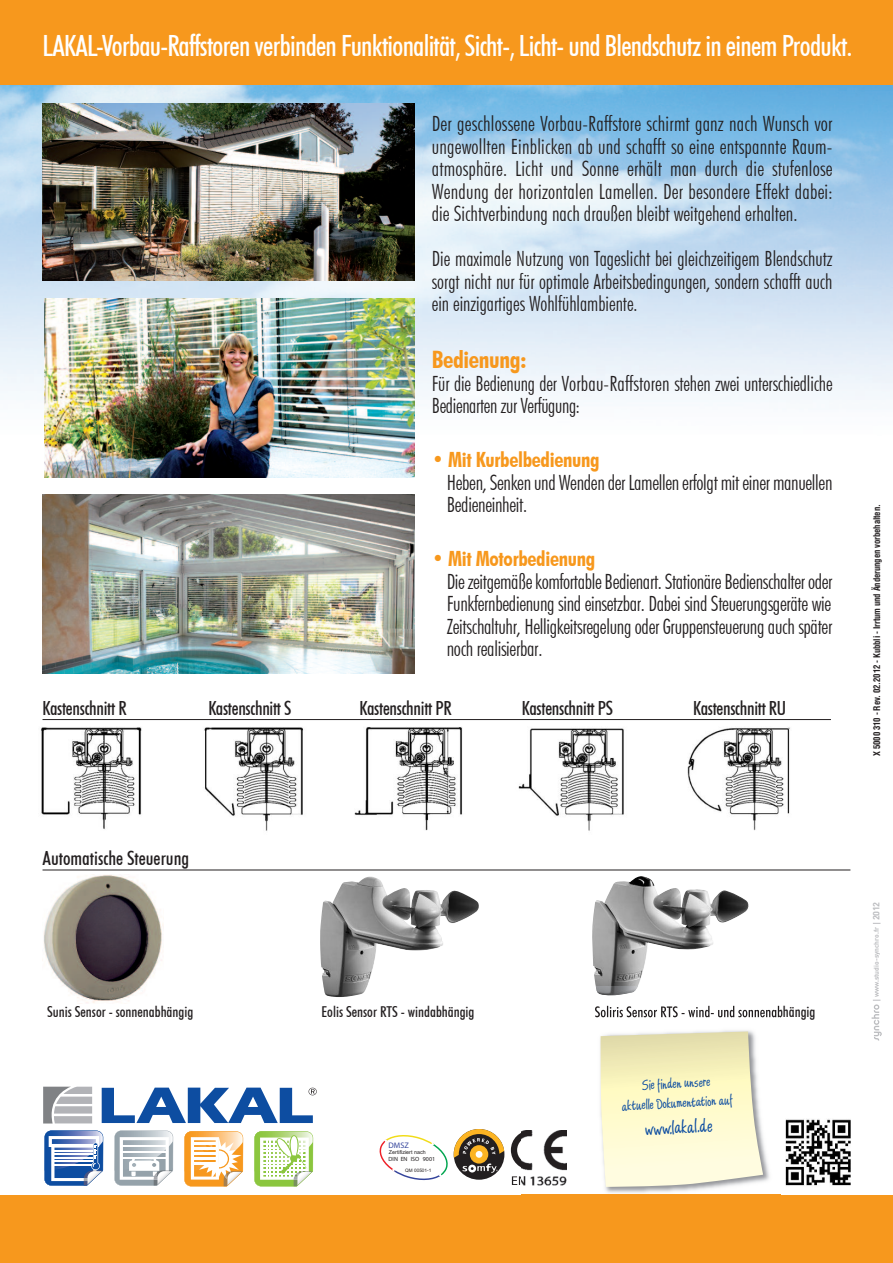
<style>
.page{position:relative;width:893px;height:1263px;background:#fff}
.page>*{position:absolute;margin:0;border:0;box-sizing:border-box;transform-origin:0 0}
.t1{font:500 condensed 29.25px "Futura BT";letter-spacing:-.025em;color:#fff}
.t2{font:700 condensed 24px "Futura BT";letter-spacing:-.015em;color:#f7981d}
.t3{font:21.6px "Scripture";color:#0d4da1}
.t4{font:300 condensed 21px/22.5px "Futura BT";letter-spacing:-.01em;color:#231f20;text-align:justify}
.t5{font:700 condensed 21px "Futura BT";letter-spacing:-.015em;color:#f7981d}
.t6{font:500 condensed 19.5px "Futura BT";letter-spacing:-.015em;color:#231f20}
.t7{font:16.2px/19.5px "Scripture";color:#0d4da1;text-align:center}
.t8{font:500 condensed 15px "Futura BT";color:#231f20}
.t9{font:700 condensed 9px "Helvetica";letter-spacing:-.015em;color:#231f20}
.t10{font:700 8.1px "Arial";color:#34449c}
.t11{font:700 6.75px "DIN";color:#bcbdc0}
.t12{font:700 6px "Arial";color:#231f20}
.t13{font:5.4px "Arial";color:#231f20}
.t14{font:4.65px "Arial";color:#231f20}
.s1{font-size:9px}
</style>
<div class="page">
<img style="left:0;top:85px;width:893px;height:358px">
<div style="left:0;top:0;width:893px;height:85px;background:#f7981d"></div>
<img style="left:43px;top:874px;width:120px;height:129px">
<img style="left:320px;top:876px;width:159px;height:121px">
<img style="left:592px;top:876px;width:157px;height:110px">
<hr style="left:43px;top:870px;width:807px;height:1px;background:#231f20">
<img style="left:43px;top:104px;width:371px;height:177px">
<img style="left:45px;top:298px;width:369px;height:179px">
<img style="left:43px;top:495px;width:371px;height:179px">
<img style="left:41px;top:719px;width:761px;height:112px">
<hr style="left:43px;top:719px;width:788px;height:1px;background:#231f20">
<div style="left:0;top:1195px;width:893px;height:68px;background:#f7981d"></div>
<div style="left:454px;top:1129px;width:50px;height:51px;background:#231f20;border-radius:50%"></div>
<svg style="left:454px;top:1129px;width:50px;height:44px"></svg>
<svg style="left:511px;top:1133px;width:10px;height:35px"></svg>
<svg style="left:512px;top:1176px;width:9px;height:9px"></svg>
<svg style="left:380px;top:1135px;width:68px;height:45px"></svg>
<svg style="left:43px;top:1087px;width:49px;height:36px"></svg>
<svg style="left:102px;top:1087px;width:215px;height:36px"></svg>
<svg style="left:114px;top:1130px;width:59px;height:56px"></svg>
<svg style="left:254px;top:1131px;width:59px;height:55px"></svg>
<svg style="left:184px;top:1131px;width:59px;height:55px"></svg>
<svg style="left:44px;top:1130px;width:59px;height:56px"></svg>
<svg style="left:872px;top:1000px;width:10px;height:40px"></svg>
<img style="left:521px;top:986px;width:260px;height:209px">
<img style="left:596px;top:986px;width:42px;height:9px">
<img style="left:595px;top:1006px;width:42px;height:11px">
<img style="left:521px;top:1130px;width:46px;height:55px">
<svg style="left:601px;top:1031px;width:162px;height:156px;background:#f6f2cb"></svg>
<img style="left:785px;top:1119px;width:66px;height:67px">
<h1 class="t1" style="left:43px;top:28px;width:811px">LAKAL-Vorbau-Raffstoren verbinden Funktionalität, Sicht-, Licht- und Blendschutz in einem Produkt.</h1>
<p class="t4" style="left:432px;top:112px;width:402px">Der geschlossene Vorbau-Raffstore schirmt ganz nach Wunsch vor ungewollten Einblicken ab und schafft so eine entspannte Raum&shy;atmosphäre. Licht und Sonne erhält man durch die stufenlose Wendung der horizontalen Lamellen. Der besondere Effekt dabei: die Sichtverbindung nach draußen bleibt weitgehend erhalten.</p>
<p class="t4" style="left:432px;top:247px;width:402px">Die maximale Nutzung von Tageslicht bei gleichzeitigem Blendschutz sorgt nicht nur für optimale Arbeitsbedingungen, sondern schafft auch ein einzigartiges Wohlfühlambiente.</p>
<p class="t2" style="left:432px;top:345px;width:97px">Bedienung:</p>
<p class="t4" style="left:432px;top:372px;width:402px">Für die Bedienung der Vorbau-Raffstoren stehen zwei unterschiedliche<br>Bedienarten zur Verfügung:</p>
<p class="t5" style="left:432px;top:447px;width:169px">• Mit Kurbelbedienung</p>
<p class="t4" style="left:447px;top:471px;width:387px">Heben,SenkenundWendenderLamellenerfolgt miteiner manuellen<br>Bedieneinheit.</p>
<p class="t5" style="left:432px;top:546px;width:165px">• Mit Motorbedienung</p>
<p class="t4" style="left:447px;top:570px;width:387px">Diezeitgemäßekomfortable Bedienart.Stationäre Bedienschalteroder Funkfernbedienung sind einsetzbar. Dabei sind Steuerungsgeräte wie Zeitschaltuhr, Helligkeitsregelung oder Gruppensteuerung auch später noch realisierbar.</p>
<p class="t6" style="left:43px;top:696px;width:86px">Kastenschnitt R</p>
<p class="t6" style="left:208px;top:696px;width:85px">Kastenschnitt S</p>
<p class="t6" style="left:360px;top:696px;width:94px">Kastenschnitt PR</p>
<p class="t6" style="left:522px;top:696px;width:93px">Kastenschnitt PS</p>
<p class="t6" style="left:693px;top:696px;width:95px">Kastenschnitt RU</p>
<p class="t9" style="left:872px;top:756px;width:253px;rotate:-90deg">X 5000 310 - Rev. 02.2012 - Kubbli - Irrtum und Änderungen vorbehalten.</p>
<p class="t6" style="left:43px;top:846px;width:148px">Automatische Steuerung</p>
<p class="t8" style="left:47px;top:1003px;width:148px">Sunis Sensor - sonnenabhängig</p>
<p class="t8" style="left:322px;top:1003px;width:154px">Eolis Sensor RTS - windabhängig</p>
<p class="t10" style="left:388px;top:1142px;width:22px">DMSZ</p>
<p class="t12" style="left:389px;top:1157px;width:48px">DIN EN ISO 9001</p>
<p class="t14" style="left:405px;top:1168px;width:28px">QM 00501-1</p>
<p class="t13" style="left:389px;top:1149px;width:38px">Zertifiziert nach</p>
<p class="t7" style="left:620px;top:1075px;width:113px;rotate:-3deg">Sie finden unsere<br>aktuelle Dokumentation auf</p>
<p class="t3" style="left:644px;top:1115px;width:69px;rotate:-3deg">www.lakal.de</p>
<p class="t11" style="left:873px;top:997px;width:96px;rotate:-90deg">www.studio-synchro.fr <span class="s1">2012</span></p>
</div>
